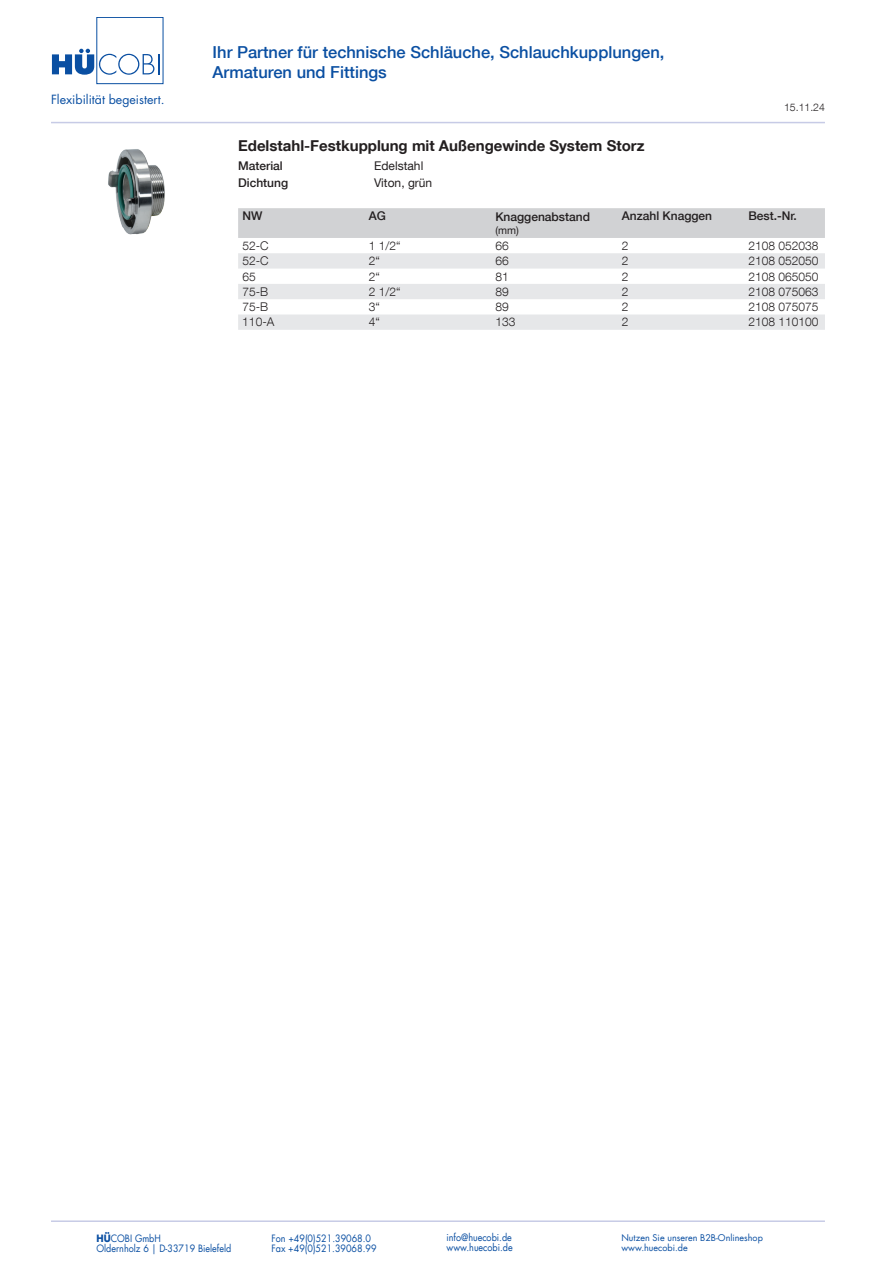
<style>
.page{position:relative;width:893px;height:1263px;background:#fff}
.page>*{position:absolute;margin:0;border:0;box-sizing:border-box;transform-origin:0 0}
.t1{font:500 16.5px/19.8px "Helvetica Neue LT Com";color:#0a4fa2}
.t2{font:700 15px "Helvetica Neue LT Com";color:#231f20}
.t3{font:12.3px "Futura LT";color:#0a4fa2}
.t4{font:300 12px "Helvetica Neue LT Com";color:#231f20}
.t5{font:500 12px "Helvetica Neue LT Com";color:#231f20}
.t6{font:12px "Helvetica Neue LT Com";color:#231f20}
.t7{font:300 10.5px "Helvetica Neue LT Com";color:#231f20}
.t8{font:10.5px "Helvetica Neue LT Com";color:#231f20}
.t9{font:9.9px "Futura LT";color:#0a4fa2;scale:.91 1}
.t10{font:9px "Futura LT";color:#0a4fa2}
.s1{font-weight:700}
</style>
<div class="page">
<hr style="left:51px;top:122px;width:774px;height:1px;background:#c7cbe6">
<hr style="left:51px;top:1220px;width:774px;height:2px;background:#c7cbe6">
<div style="left:96px;top:17px;width:67px;height:67px;border:1px solid #0a4fa2"></div>
<svg style="left:52px;top:49px;width:108px;height:26px"></svg>
<div style="left:238px;top:208px;width:587px;height:30px;background:#d1d2d4"></div>
<svg style="left:238px;top:253px;width:587px;height:77px;fill:#e6e7e9"></svg>
<img style="left:108px;top:149px;width:57px;height:86px">
<p class="t3" style="left:51px;top:91px;width:115px">Flexibilität begeistert.</p>
<h1 class="t1" style="left:213px;top:42px;width:453px">Ihr Partner für technische Schläuche, Schlauchkupplungen,<br>Armaturen und Fittings</h1>
<p class="t7" style="left:784px;top:101px;width:42px">15.11.24</p>
<p class="t2" style="left:238px;top:136px;width:408px">Edelstahl-Festkupplung mit Außengewinde System Storz</p>
<p class="t5" style="left:238px;top:158px;width:46px">Material</p>
<p class="t6" style="left:374px;top:158px;width:51px">Edelstahl</p>
<p class="t5" style="left:238px;top:175px;width:52px">Dichtung</p>
<p class="t6" style="left:374px;top:175px;width:60px">Viton, grün</p>
<p class="t5" style="left:242px;top:209px;width:21px">NW</p>
<p class="t5" style="left:369px;top:209px;width:19px">AG</p>
<p class="t5" style="left:495px;top:210px;width:96px">Knaggenabstand</p>
<p class="t8" style="left:495px;top:223px;width:25px">(mm)</p>
<p class="t5" style="left:622px;top:209px;width:92px">Anzahl Knaggen</p>
<p class="t5" style="left:748px;top:209px;width:50px">Best.-Nr.</p>
<p class="t4" style="left:242px;top:238px;width:28px">52-C</p>
<p class="t4" style="left:369px;top:238px;width:33px">1 1/2“</p>
<p class="t4" style="left:495px;top:238px;width:15px">66</p>
<p class="t4" style="left:622px;top:238px;width:8px">2</p>
<p class="t4" style="left:748px;top:238px;width:72px">2108 052038</p>
<p class="t4" style="left:242px;top:254px;width:28px">52-C</p>
<p class="t4" style="left:369px;top:254px;width:13px">2“</p>
<p class="t4" style="left:495px;top:254px;width:15px">66</p>
<p class="t4" style="left:622px;top:254px;width:8px">2</p>
<p class="t4" style="left:748px;top:254px;width:72px">2108 052050</p>
<p class="t4" style="left:242px;top:269px;width:15px">65</p>
<p class="t4" style="left:369px;top:269px;width:13px">2“</p>
<p class="t4" style="left:495px;top:269px;width:15px">81</p>
<p class="t4" style="left:622px;top:269px;width:8px">2</p>
<p class="t4" style="left:748px;top:269px;width:72px">2108 065050</p>
<p class="t4" style="left:242px;top:284px;width:27px">75-B</p>
<p class="t4" style="left:369px;top:284px;width:33px">2 1/2“</p>
<p class="t4" style="left:495px;top:284px;width:15px">89</p>
<p class="t4" style="left:622px;top:284px;width:8px">2</p>
<p class="t4" style="left:748px;top:284px;width:72px">2108 075063</p>
<p class="t4" style="left:242px;top:300px;width:27px">75-B</p>
<p class="t4" style="left:369px;top:300px;width:13px">3“</p>
<p class="t4" style="left:495px;top:300px;width:15px">89</p>
<p class="t4" style="left:622px;top:300px;width:8px">2</p>
<p class="t4" style="left:748px;top:300px;width:72px">2108 075075</p>
<p class="t4" style="left:242px;top:315px;width:34px">110-A</p>
<p class="t4" style="left:369px;top:315px;width:13px">4“</p>
<p class="t4" style="left:495px;top:315px;width:22px">133</p>
<p class="t4" style="left:622px;top:315px;width:8px">2</p>
<p class="t4" style="left:748px;top:315px;width:72px">2108 110100</p>
<p class="t9" style="left:97px;top:1232px;width:72px"><span class="s1">HÜ</span>COBI GmbH</p>
<p class="t9" style="left:271px;top:1232px;width:111px">Fon +49(0)521.39068.0</p>
<p class="t9" style="left:446px;top:1231px;width:73px">info@huecobi.de</p>
<p class="t10" style="left:621px;top:1231px;width:143px">Nutzen Sie unseren B2B-Onlineshop</p>
<p class="t9" style="left:97px;top:1242px;width:150px">Oldernholz 6 | D-33719 Bielefeld</p>
<p class="t9" style="left:271px;top:1242px;width:117px">Fax +49(0)521.39068.99</p>
<p class="t9" style="left:446px;top:1241px;width:74px">www.huecobi.de</p>
<p class="t10" style="left:621px;top:1242px;width:68px">www.huecobi.de</p>
</div>
